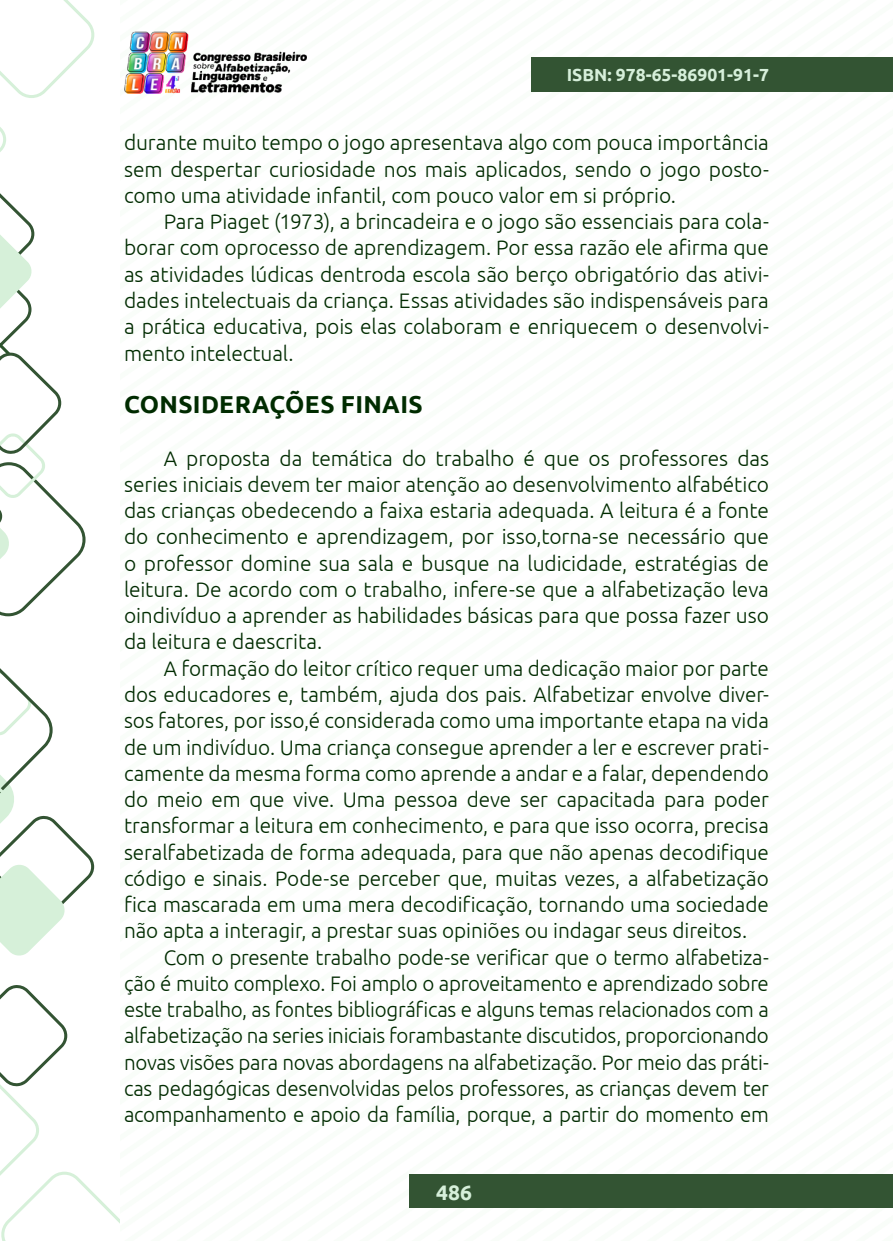
<style>
.page{position:relative;width:893px;height:1241px;background:#fff}
.page>*{position:absolute;margin:0;border:0;box-sizing:border-box;transform-origin:0 0}
._9_SUBTÍTULO{font:700 24.5px "Ubuntu";letter-spacing:.015em;color:#002b00}
._8_CORPO{font:300 21px/26.2px "Ubuntu";letter-spacing:-.005em;color:#002b00;text-align:justify}
.t1{font:700 21px "Ubuntu";color:#d6efda}
.t2{font:700 17.5px "Ubuntu";color:#d6efda}
</style>
<div class="page">
<img style="left:124px;top:31px;width:182px;height:62px">
<div style="left:532px;top:57px;width:361px;height:35px;background:#335433"></div>
<div style="left:410px;top:1174px;width:483px;height:33px;background:#335433"></div>
<svg style="left:0;top:985px;width:119px;height:255px"></svg>
<svg style="left:0;top:0;width:94px;height:616px"></svg>
<svg style="left:0;top:668px;width:94px;height:288px"></svg>
<p class="t2" style="left:567px;top:64px;width:204px">ISBN: 978-65-86901-91-7</p>
<p class="_8_CORPO" style="left:124px;top:129px;width:646px">durante muito tempo o jogo apresentava algo com pouca importância sem despertar curiosidade nos mais aplicados, sendo o jogo posto&shy;como uma atividade infantil, com pouco valor em si próprio.</p>
<p class="_8_CORPO" style="left:124px;top:208px;width:646px;text-indent:40px">Para Piaget (1973), a brincadeira e o jogo são essenciais para cola&shy;borar com oprocesso de aprendizagem. Por essa razão ele afirma que as atividades lúdicas dentroda escola são berço obrigatório das ativi&shy;dades intelectuais da criança. Essas atividades são indispensáveis para a prática educativa, pois elas colaboram e enriquecem o desenvolvi&shy;mento intelectual.</p>
<p class="_9_SUBTÍTULO" style="left:124px;top:389px;width:300px">CONSIDERAÇÕES FINAIS</p>
<p class="_8_CORPO" style="left:124px;top:444px;width:646px;text-indent:40px">A proposta da temática do trabalho é que os professores das series iniciais devem ter maior atenção ao desenvolvimento alfabético das crianças obedecendo a faixa estaria adequada. A leitura é a fonte do conhecimento e aprendizagem, por isso,torna-se necessário que o professor domine sua sala e busque na ludicidade, estratégias de leitura. De acordo com o trabalho, infere-se que a alfabetização leva oindivíduo a aprender as habilidades básicas para que possa fazer uso da leitura e daescrita.</p>
<p class="_8_CORPO" style="left:124px;top:654px;width:646px;text-indent:40px">A formação do leitor crítico requer uma dedicação maior por parte dos educadores e, também, ajuda dos pais. Alfabetizar envolve diver&shy;sos fatores, por isso,é considerada como uma importante etapa na vida de um indivíduo. Uma criança consegue aprender a ler e escrever prati&shy;camente da mesma forma como aprende a andar e a falar, dependendo do meio em que vive. Uma pessoa deve ser capacitada para poder transformar a leitura em conhecimento, e para que isso ocorra, precisa seralfabetizada de forma adequada, para que não apenas decodifique código e sinais. Pode-se perceber que, muitas vezes, a alfabetização fica mascarada em uma mera decodificação, tornando uma sociedade não apta a interagir, a prestar suas opiniões ou indagar seus direitos.</p>
<p class="_8_CORPO" style="left:124px;top:943px;width:646px;text-indent:40px">Com o presente trabalho pode-se verificar que o termo alfabetiza&shy;ção é muito complexo. Foi amplo o aproveitamento e aprendizado sobre este trabalho, as fontes bibliográficas e alguns temas relacionados com a alfabetização na series iniciais forambastante discutidos, proporcionando novas visões para novas abordagens na alfabetização. Por meio das práti&shy;cas pedagógicas desenvolvidas pelos professores, as crianças devem ter acompanhamento e apoio da família, porque, a partir do momento em</p>
<p class="t1" style="left:436px;top:1178px;width:37px">486</p>
</div>
